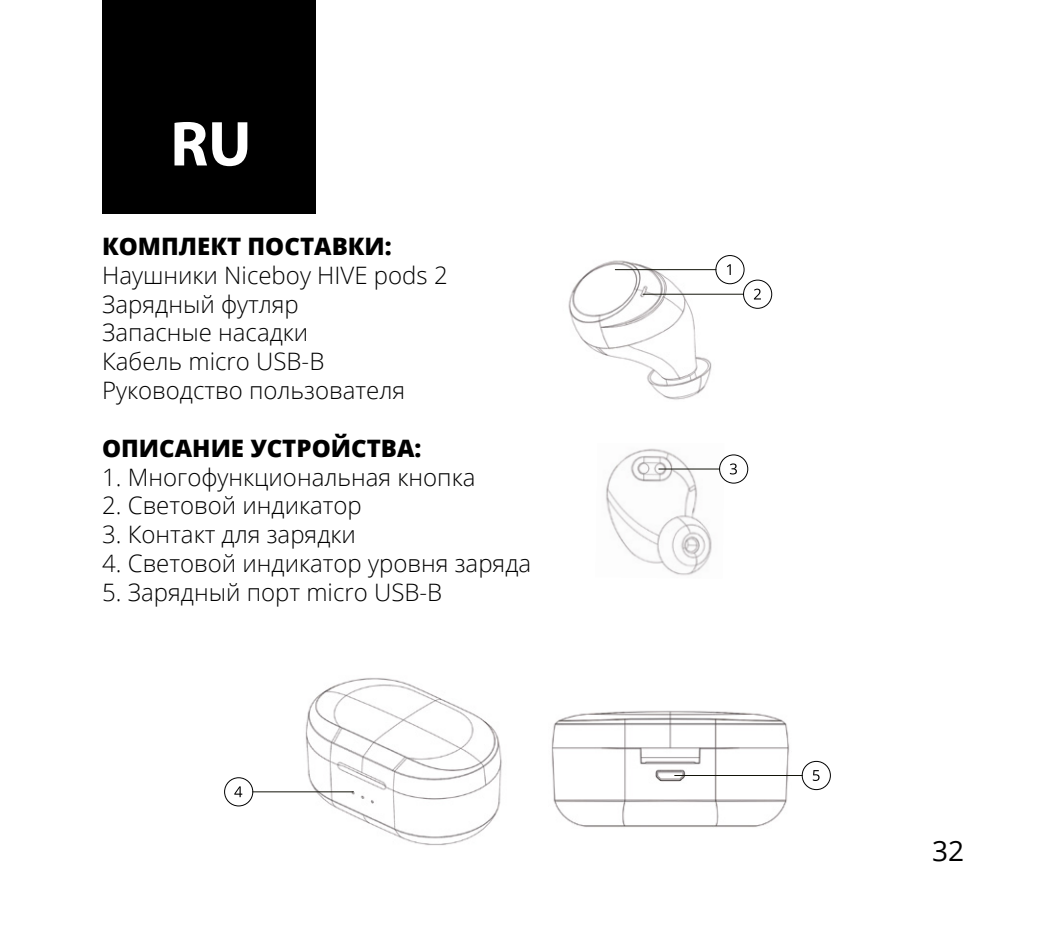
<style>
.page{position:relative;width:1055px;height:942px;background:#fff}
.page>*{position:absolute;margin:0;border:0;box-sizing:border-box;transform-origin:0 0}
.t1{font:700 64px "Myriad Pro";color:#fff}
.t2{font:28px "Open Sans";color:#000}
.t3{font:300 24px "Open Sans";color:#000}
.t4{font:800 24px "Open Sans";color:#000}
</style>
<div class="page">
<div style="left:102px;top:0;width:214px;height:213px;background:#000"></div>
<img style="left:606px;top:448px;width:106px;height:128px">
<svg style="left:658px;top:454px;width:90px;height:29px"></svg>
<img style="left:305px;top:677px;width:197px;height:169px">
<svg style="left:224px;top:777px;width:130px;height:29px"></svg>
<img style="left:551px;top:710px;width:239px;height:118px">
<svg style="left:674px;top:760px;width:157px;height:29px"></svg>
<img style="left:568px;top:282px;width:144px;height:118px">
<svg style="left:578px;top:255px;width:194px;height:57px"></svg>
<p class="t1" style="left:170px;top:108px;width:83px">RU</p>
<p class="t4" style="left:102px;top:228px;width:291px">КОМПЛЕКТ ПОСТАВКИ:</p>
<p class="t3" style="left:102px;top:258px;width:347px">Наушники Niceboy HIVE pods 2</p>
<p class="t3" style="left:102px;top:287px;width:198px">Зарядный футляр</p>
<p class="t3" style="left:102px;top:316px;width:208px">Запасные насадки</p>
<p class="t3" style="left:102px;top:345px;width:224px">Кабель micro USB-B</p>
<p class="t3" style="left:102px;top:374px;width:304px">Руководство пользователя</p>
<p class="t4" style="left:102px;top:429px;width:321px">ОПИСАНИЕ УСТРОЙСТВА:</p>
<p class="t3" style="left:102px;top:460px;width:375px">1. Многофункциональная кнопка</p>
<p class="t3" style="left:102px;top:489px;width:261px">2. Световой индикатор</p>
<p class="t3" style="left:102px;top:518px;width:255px">3. Контакт для зарядки</p>
<p class="t3" style="left:102px;top:546px;width:430px">4. Световой индикатор уровня заряда</p>
<p class="t3" style="left:102px;top:575px;width:342px">5. Зарядный порт micro USB-B</p>
<p class="t2" style="left:932px;top:831px;width:34px">32</p>
</div>
